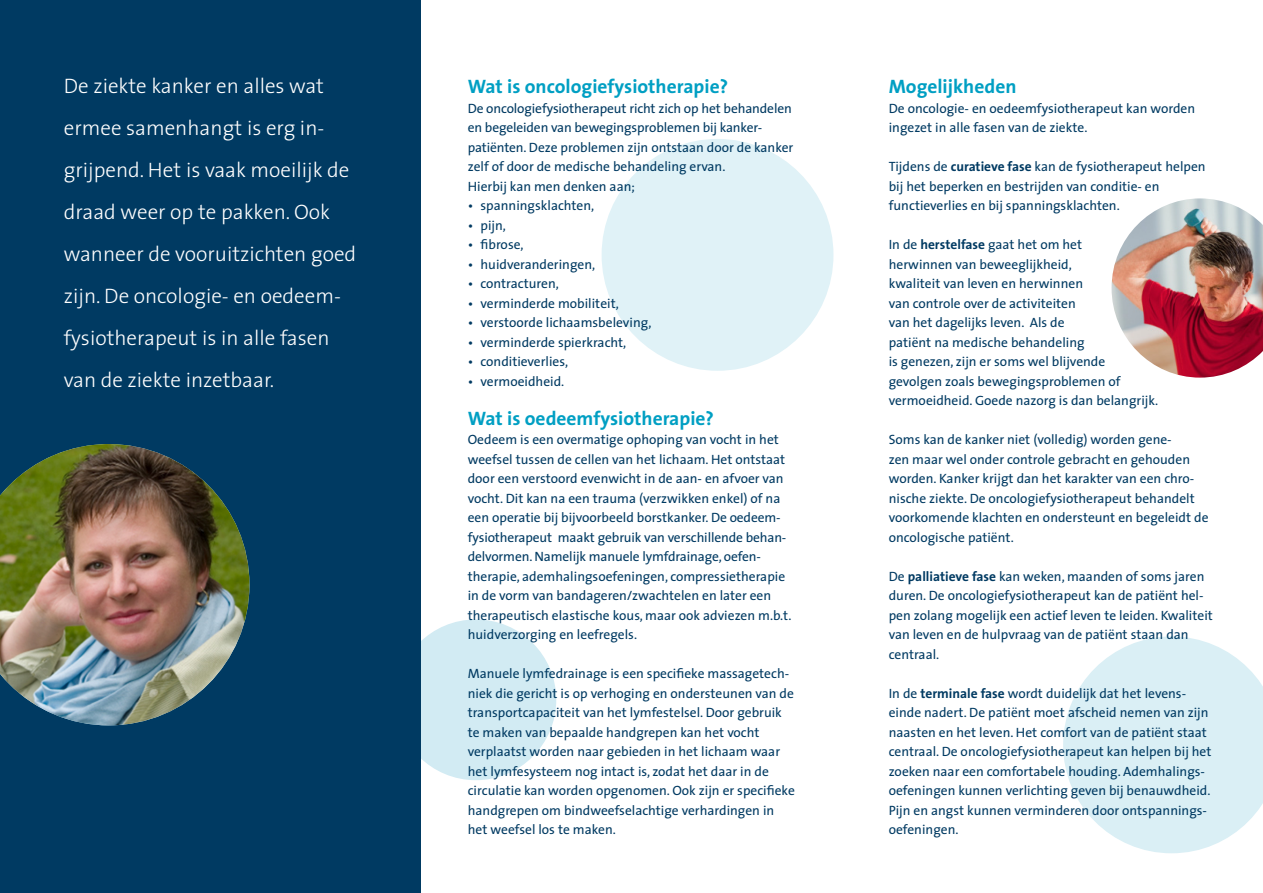
<style>
.page{position:relative;width:1263px;height:893px;background:#fff}
.page>*{position:absolute;margin:0;border:0;box-sizing:border-box;transform-origin:0 0}
.intro{font:300 21px/42px "The Sans";color:#fff}
.kopjes{font:700 19.5px "The Sans";color:#009fc3}
.platte_tekst{font:13.5px/19.5px "The Sans";color:#003a62}
.s1{font-weight:700}
</style>
<div class="page">
<div style="left:395px;top:619px;width:161px;height:161px;background:#d2ebf3;border-radius:50%"></div>
<div style="left:0;top:0;width:420px;height:893px;background:#003a62"></div>
<div style="left:602px;top:139px;width:231px;height:232px;background:#e0f2f7;border-radius:50%"></div>
<svg style="left:1063px;top:636px;width:200px;height:217px"></svg>
<img style="left:1111px;top:198px;width:152px;height:180px">
<img style="left:0;top:444px;width:249px;height:281px">
<p class="intro" style="left:64px;top:64px;width:294px">De ziekte kanker en alles wat ermee samenhangt is erg in&shy;grijpend. Het is vaak moeilijk de draad weer op te pakken. Ook wanneer de vooruitzichten goed zijn. De oncologie- en oedeem&shy;fysiotherapeut is in alle fasen van de ziekte inzetbaar.</p>
<p class="kopjes" style="left:468px;top:70px;width:262px">Wat is oncologiefysiotherapie?</p>
<p class="platte_tekst" style="left:468px;top:98px;width:327px">De oncologiefysiotherapeut richt zich op het behandelen en begeleiden van bewegingsproblemen bij kanker&shy;patiënten. Deze problemen zijn ontstaan door de kanker zelf of door de medische behandeling ervan.</p>
<p class="platte_tekst" style="left:468px;top:176px;width:169px">Hierbij kan men denken aan;</p>
<p class="platte_tekst" style="left:468px;top:195px;width:128px">• spanningsklachten,</p>
<p class="platte_tekst" style="left:468px;top:215px;width:40px">• pijn,</p>
<p class="platte_tekst" style="left:468px;top:234px;width:57px">• fibrose,</p>
<p class="platte_tekst" style="left:468px;top:254px;width:129px">• huidveranderingen,</p>
<p class="platte_tekst" style="left:468px;top:273px;width:93px">• contracturen,</p>
<p class="platte_tekst" style="left:468px;top:293px;width:152px">• verminderde mobiliteit,</p>
<p class="platte_tekst" style="left:468px;top:312px;width:185px">• verstoorde lichaamsbeleving,</p>
<p class="platte_tekst" style="left:468px;top:332px;width:160px">• verminderde spierkracht,</p>
<p class="platte_tekst" style="left:468px;top:351px;width:102px">• conditieverlies,</p>
<p class="platte_tekst" style="left:468px;top:371px;width:98px">• vermoeidheid.</p>
<p class="kopjes" style="left:468px;top:402px;width:248px">Wat is oedeemfysiotherapie?</p>
<p class="platte_tekst" style="left:468px;top:429px;width:325px">Oedeem is een overmatige ophoping van vocht in het weefsel tussen de cellen van het lichaam. Het ontstaat door een verstoord evenwicht in de aan- en afvoer van vocht. Dit kan na een trauma (verzwikken enkel) of na een operatie bij bijvoorbeeld borstkanker. De oedeem&shy;fysiotherapeut maakt gebruik van verschillende behan&shy;delvormen. Namelijk manuele lymfdrainage, oefen&shy;therapie, ademhalingsoefeningen, compressietherapie in de vorm van bandageren/zwachtelen en later een therapeutisch elastische kous, maar ook adviezen m.b.t. huidverzorging en leefregels.</p>
<p class="platte_tekst" style="left:468px;top:663px;width:329px">Manuele lymfedrainage is een specifieke massagetech&shy;niek die gericht is op verhoging en ondersteunen van de transportcapaciteit van het lymfestelsel. Door gebruik te maken van bepaalde handgrepen kan het vocht verplaatst worden naar gebieden in het lichaam waar het lymfesysteem nog intact is, zodat het daar in de circulatie kan worden opgenomen. Ook zijn er specifieke handgrepen om bindweefselachtige verhardingen in het weefsel los te maken.</p>
<p class="kopjes" style="left:889px;top:70px;width:129px">Mogelijkheden</p>
<p class="platte_tekst" style="left:889px;top:98px;width:308px">De oncologie- en oedeemfysiotherapeut kan worden ingezet in alle fasen van de ziekte.</p>
<p class="platte_tekst" style="left:889px;top:156px;width:318px">Tijdens de <span class="s1">curatieve fase</span> kan de fysiotherapeut helpen bij het beperken en bestrijden van conditie- en functieverlies en bij spanningsklachten.</p>
<p class="platte_tekst" style="left:889px;top:234px;width:271px">In de <span class="s1">herstelfase</span> gaat het om het<br>herwinnen van beweeglijkheid,<br>kwaliteit van leven en herwinnen<br>van controle over de activiteiten<br>van het dagelijks leven. Als de<br>patiënt na medische behandeling<br>is genezen, zijn er soms wel blijvende gevolgen zoals bewegingsproblemen of vermoeidheid. Goede nazorg is dan belangrijk.</p>
<p class="platte_tekst" style="left:889px;top:429px;width:321px">Soms kan de kanker niet (volledig) worden gene-<br>zen maar wel onder controle gebracht en gehouden worden. Kanker krijgt dan het karakter van een chro&shy;nische ziekte. De oncologiefysiotherapeut behandelt voorkomende klachten en ondersteunt en begeleidt de oncologische patiënt.</p>
<p class="platte_tekst" style="left:889px;top:566px;width:326px">De <span class="s1">palliatieve fase</span> kan weken, maanden of soms jaren duren. De oncologiefysiotherapeut kan de patiënt hel&shy;pen zolang mogelijk een actief leven te leiden. Kwaliteit van leven en de hulpvraag van de patiënt staan dan centraal.</p>
<p class="platte_tekst" style="left:889px;top:683px;width:324px">In de <span class="s1">terminale fase</span> wordt duidelijk dat het levens&shy;einde nadert. De patiënt moet afscheid nemen van zijn naasten en het leven. Het comfort van de patiënt staat centraal. De oncologiefysiotherapeut kan helpen bij het zoeken naar een comfortabele houding. Ademhalings&shy;oefeningen kunnen verlichting geven bij benauwdheid.<br>Pijn en angst kunnen verminderen door ontspannings&shy;oefeningen.</p>
</div>
